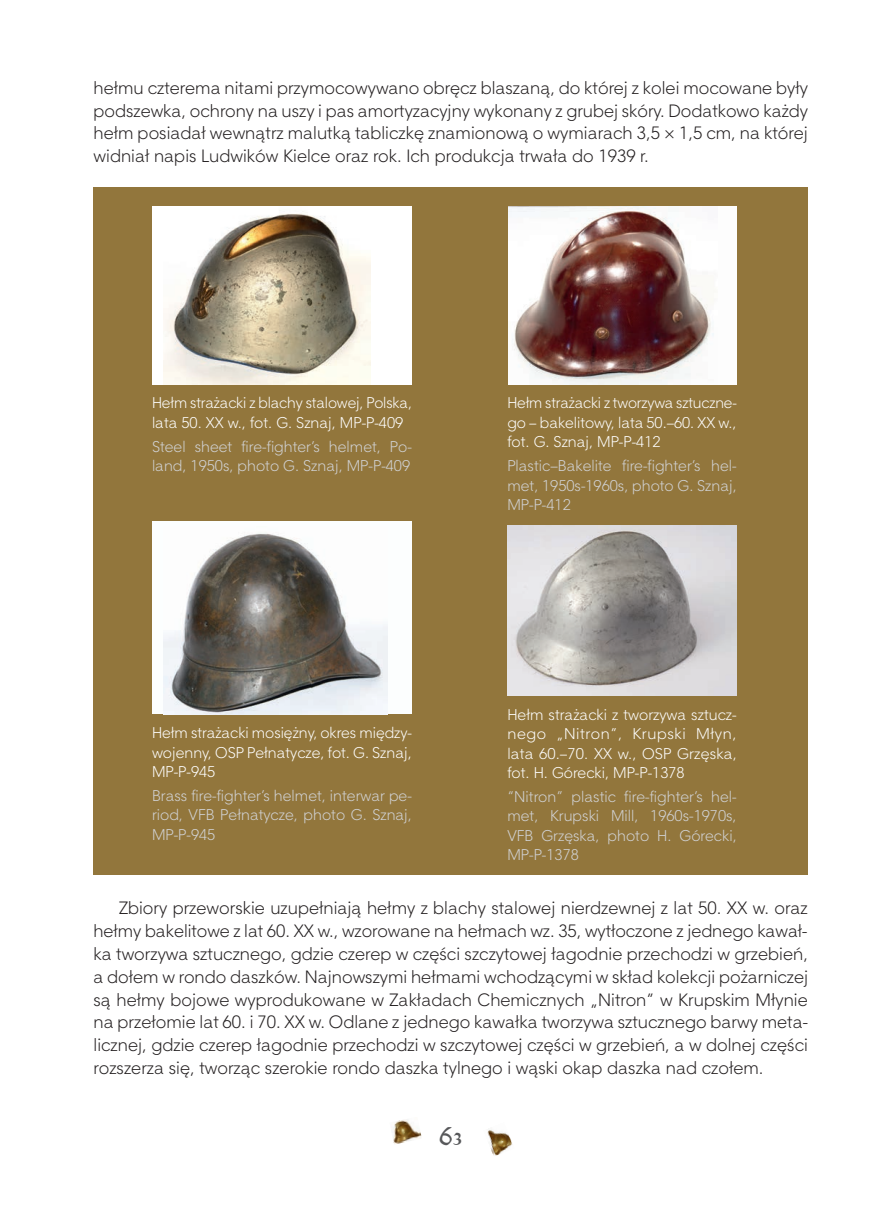
<style>
.page{position:relative;width:893px;height:1212px;background:#fff}
.page>*{position:absolute;margin:0;border:0;box-sizing:border-box;transform-origin:0 0}
.t1{font:27px "Troya TTEFN";color:#57585a}
.t2{font:17.25px/22.8px "Straight EFN";color:#231f20;text-align:justify}
.t3{font:15px/19.5px "Straight EFN";color:#fff;text-align:justify}
.t4{font:15px/19.5px "Straight EFN";color:#d1d2d4;text-align:justify}
</style>
<div class="page">
<img style="left:487px;top:1130px;width:26px;height:26px">
<img style="left:392px;top:1119px;width:30px;height:25px">
<div style="left:94px;top:187px;width:714px;height:688px;background:#92763c"></div>
<img style="left:507px;top:526px;width:230px;height:169px">
<div style="left:152px;top:522px;width:260px;height:192px;background:#fcfefe"></div>
<img style="left:164px;top:533px;width:223px;height:181px">
<div style="left:508px;top:206px;width:229px;height:178px;background:#fdfdfd"></div>
<img style="left:508px;top:206px;width:205px;height:178px">
<div style="left:152px;top:206px;width:260px;height:178px;background:#fff"></div>
<img style="left:164px;top:211px;width:206px;height:173px">
<p class="t2" style="left:94px;top:76px;width:716px">hełmu czterema nitami przymocowywano obręcz blaszaną, do której z kolei mocowane były podszewka, ochrony na uszy i pas amortyzacyjny wykonany z grubej skóry. Dodatkowo każdy hełm posiadał wewnątrz malutką tabliczkę znamionową o wymiarach 3,5 × 1,5 cm, na której widniał napis Ludwików Kielce oraz rok. Ich produkcja trwała do 1939 r.</p>
<p class="t3" style="left:152px;top:393px;width:261px">Hełm strażacki z blachy stalowej, Polska, lata 50. XX w., fot. G. Sznaj, MP-P-409</p>
<p class="t4" style="left:152px;top:436px;width:261px">Steel sheet fire-fighter’s helmet, Po&shy;land, 1950s, photo G. Sznaj, MP-P-409</p>
<p class="t3" style="left:152px;top:723px;width:261px">Hełm strażacki mosiężny, okres między&shy;wojenny, OSP Pełnatycze, fot. G. Sznaj, MP-P-945</p>
<p class="t4" style="left:152px;top:786px;width:261px">Brass fire-fighter’s helmet, interwar pe&shy;riod, VFB Pełnatycze, photo G. Sznaj, MP-P-945</p>
<p class="t3" style="left:507px;top:393px;width:231px">Hełm strażacki z tworzywa sztuczne&shy;go – bakelitowy, lata 50.–60. XX w., fot. G. Sznaj, MP-P-412</p>
<p class="t4" style="left:507px;top:456px;width:231px">Plastic–Bakelite fire-fighter’s hel&shy;met, 1950s-1960s, photo G. Sznaj, MP-P-412</p>
<p class="t3" style="left:507px;top:704px;width:231px">Hełm strażacki z tworzywa sztucz&shy;nego „Nitron”, Krupski Młyn, lata 60.–70. XX w., OSP Grzęska, fot. H. Górecki, MP-P-1378</p>
<p class="t4" style="left:507px;top:787px;width:231px">“Nitron” plastic fire-fighter’s hel&shy;met, Krupski Mill, 1960s-1970s, VFB Grzęska, photo H. Górecki, MP-P-1378</p>
<p class="t2" style="left:94px;top:897px;width:716px;text-indent:26px">Zbiory przeworskie uzupełniają hełmy z blachy stalowej nierdzewnej z lat 50. XX w. oraz hełmy bakelitowe z lat 60. XX w., wzorowane na hełmach wz. 35, wytłoczone z jednego kawał&shy;ka tworzywa sztucznego, gdzie czerep w części szczytowej łagodnie przechodzi w grzebień, a dołem w rondo daszków. Najnowszymi hełmami wchodzącymi w skład kolekcji pożarniczej są hełmy bojowe wyprodukowane w Zakładach Chemicznych „Nitron” w Krupskim Młynie na przełomie lat 60. i 70. XX w. Odlane z jednego kawałka tworzywa sztucznego barwy meta&shy;licznej, gdzie czerep łagodnie przechodzi w szczytowej części w grzebień, a w dolnej części rozszerza się, tworząc szerokie rondo daszka tylnego i wąski okap daszka nad czołem.</p>
<h1 class="t1" style="left:439px;top:1119px;width:25px">63</h1>
</div>
